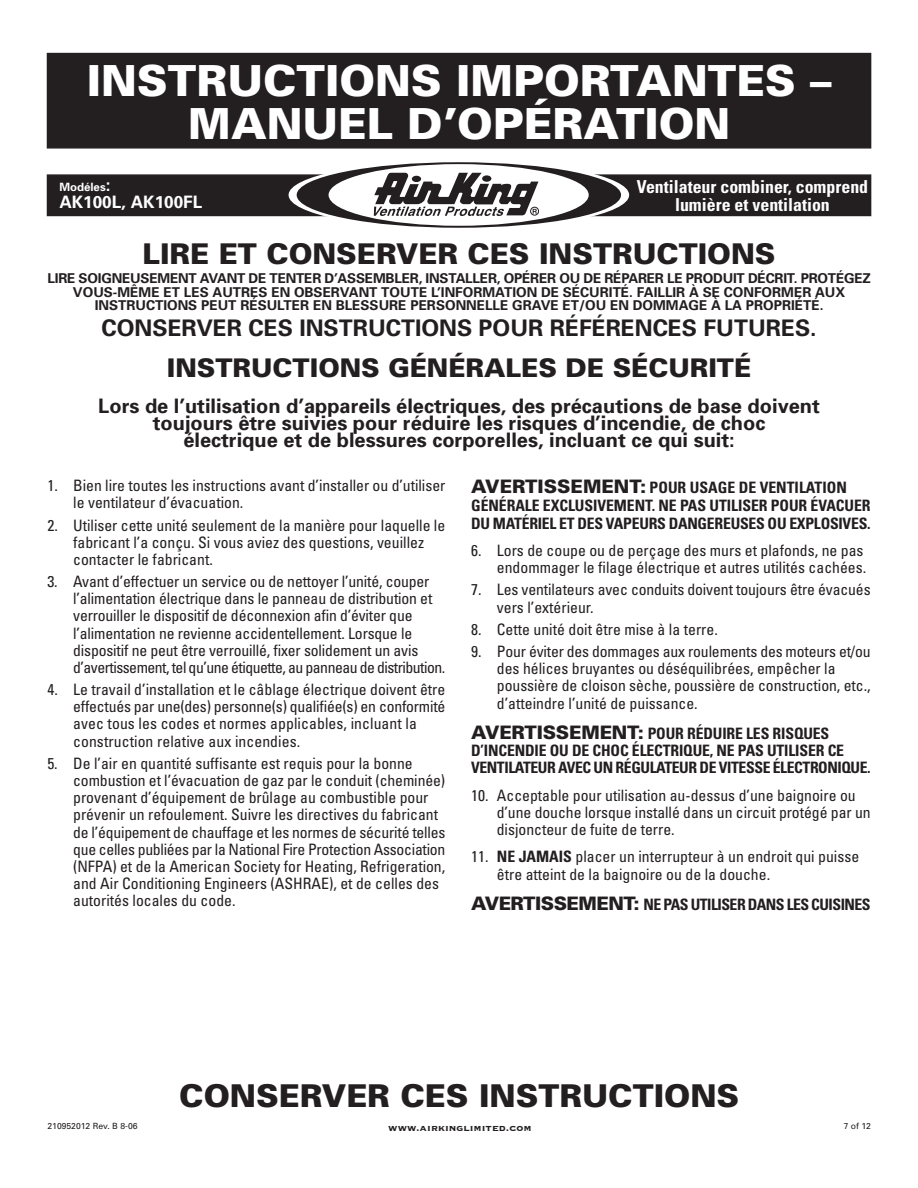
<style>
.page{position:relative;width:918px;height:1188px;background:#fff}
.page>*{position:absolute;margin:0;border:0;box-sizing:border-box;transform-origin:0 0}
.t1{font:900 42.9px/42.9px "Univers";color:#fff;text-align:center}
.t2{font:900 31.5px "Univers";color:#231f20}
.t3{font:900 28.65px "Univers";color:#231f20}
.t4{font:900 25.65px "Univers";color:#231f20}
.t5{font:700 22.8px "Univers";color:#231f20}
.t6{font:700 19.95px/17px "Univers";color:#231f20;text-align:center}
.t7{font:700 condensed 17.85px/17.9px "Univers";color:#fff;text-align:center}
.t8{font:700 17.1px "Univers";color:#fff}
.t9{font:condensed 15.75px/17.1px "Univers";color:#231f20}
.t10{font:700 condensed 15.75px/17.5px "Univers";letter-spacing:-.015em;color:#231f20}
.t11{font:700 13.65px/13.6px "Univers";color:#231f20;text-align:center}
.t12{font:700 11.4px "Copperplate";color:#231f20}
.t13{font:700 11.4px "Univers";color:#fff}
.t14{font:8.55px "Univers";color:#231f20}
.s1{font-size:17.1px}
.s2{font-weight:900;font-stretch:normal;font-size:18.6px}
.s3{font-weight:700}
</style>
<div class="page">
<div style="left:47px;top:53px;width:824px;height:96px;background:#231f20;border:1px solid #231f20"></div>
<div style="left:47px;top:174px;width:824px;height:42px;background:#231f20;border:1px solid #231f20"></div>
<svg style="left:289px;top:161px;width:340px;height:68px"></svg>
<div style="left:297px;top:162px;width:324px;height:66px;background:#231f20;border-radius:50%"></div>
<div style="left:329px;top:164px;width:260px;height:62px;background:#fff;border-radius:50%"></div>
<div style="left:530px;top:207px;width:9px;height:8px;border:1px solid #231f20;border-radius:50%"></div>
<svg style="left:374px;top:173px;width:164px;height:43px"></svg>
<h1 class="t1" style="left:87px;top:64px;width:746px">INSTRUCTIONS IMPORTANTES –<br>MANUEL D’OPÉRATION</h1>
<p class="t13" style="left:59px;top:183px;width:53px">Modéles<span class="s1">:</span></p>
<p class="t8" style="left:59px;top:196px;width:144px">AK100L, AK100FL</p>
<p class="t7" style="left:637px;top:180px;width:233px">Ventilateur combiner, comprend lumière et ventilation</p>
<h3 class="t3" style="left:143px;top:244px;width:634px">LIRE ET CONSERVER CES INSTRUCTIONS</h3>
<p class="t11" style="left:47px;top:273px;width:825px">LIRE SOIGNEUSEMENT AVANT DE TENTER D’ASSEMBLER, INSTALLER, OPÉRER OU DE RÉPARER LE PRODUIT DÉCRIT. PROTÉGEZ<br>VOUS-MÊME ET LES AUTRES EN OBSERVANT TOUTE L’INFORMATION DE SÉCURITÉ. FAILLIR À SE CONFORMER AUX<br>INSTRUCTIONS PEUT RÉSULTER EN BLESSURE PERSONNELLE GRAVE ET/OU EN DOMMAGE À LA PROPRIÉTÉ.</p>
<h3 class="t5" style="left:102px;top:320px;width:717px">CONSERVER CES INSTRUCTIONS POUR RÉFÉRENCES FUTURES.</h3>
<h3 class="t4" style="left:167px;top:359px;width:586px">INSTRUCTIONS GÉNÉRALES DE SÉCURITÉ</h3>
<p class="t6" style="left:98px;top:399px;width:723px">Lors de l’utilisation d’appareils électriques, des précautions de base doivent toujours être suivies pour réduire les risques d’incendie, de choc<br>électrique et de blessures corporelles, incluant ce qui suit:</p>
<p class="t9" style="left:73px;top:478px;width:374px;text-indent:-26px">1. Bien lire toutes les instructions avant d’installer ou d’utiliser le ventilateur d’évacuation.</p>
<p class="t9" style="left:73px;top:518px;width:374px;text-indent:-26px">2. Utiliser cette unité seulement de la manière pour laquelle le fabricant l’a conçu. Si vous aviez des questions, veuillez contacter le fabricant.</p>
<p class="t9" style="left:73px;top:574px;width:374px;text-indent:-26px">3. Avant d’effectuer un service ou de nettoyer l’unité, couper l’alimentation électrique dans le panneau de distribution et verrouiller le dispositif de déconnexion afin d’éviter que l’alimentation ne revienne accidentellement. Lorsque le dispositif ne peut être verrouillé, fixer solidement un avis d’avertissement, tel qu’une étiquette, au panneau de distribution.</p>
<p class="t9" style="left:73px;top:682px;width:374px;text-indent:-26px">4. Le travail d’installation et le câblage électrique doivent être effectués par une(des) personne(s) qualifiée(s) en conformité avec tous les codes et normes applicables, incluant la construction relative aux incendies.</p>
<p class="t9" style="left:73px;top:756px;width:374px;text-indent:-26px">5. De l’air en quantité suffisante est requis pour la bonne combustion et l’évacuation de gaz par le conduit (cheminée) provenant d’équipement de brûlage au combustible pour prévenir un refoulement. Suivre les directives du fabricant de l’équipement de chauffage et les normes de sécurité telles que celles publiées par la National Fire Protection Association (NFPA) et de la American Society for Heating, Refrigeration, and Air Conditioning Engineers (ASHRAE), et de celles des autorités locales du code.</p>
<p class="t10" style="left:471px;top:481px;width:401px"><span class="s2">AVERTISSEMENT:</span> POUR USAGE DE VENTILATION<br>GÉNÉRALE EXCLUSIVEMENT. NE PAS UTILISER POUR ÉVACUER<br>DU MATÉRIEL ET DES VAPEURS DANGEREUSES OU EXPLOSIVES.</p>
<p class="t9" style="left:471px;top:543px;width:397px;text-align:right">6. Lors de coupe ou de perçage des murs et plafonds, ne pas endommager le filage électrique et autres utilités cachées.</p>
<p class="t9" style="left:497px;top:583px;width:375px;text-indent:-26px">7. Les ventilateurs avec conduits doivent toujours être évacués vers l’extérieur.</p>
<p class="t9" style="left:471px;top:622px;width:248px">8. Cette unité doit être mise à la terre.</p>
<p class="t9" style="left:497px;top:644px;width:375px;text-indent:-26px">9. Pour éviter des dommages aux roulements des moteurs et/ou des hélices bruyantes ou déséquilibrées, empêcher la poussière de cloison sèche, poussière de construction, etc., d’atteindre l’unité de puissance.</p>
<p class="t10" style="left:471px;top:726px;width:401px;line-height:17.1px"><span class="s2">AVERTISSEMENT:</span> POUR RÉDUIRE LES RISQUES<br>D’INCENDIE OU DE CHOC ÉLECTRIQUE, NE PAS UTILISER CE<br>VENTILATEUR AVEC UN RÉGULATEUR DE VITESSE ÉLECTRONIQUE.</p>
<p class="t9" style="left:497px;top:788px;width:376px;text-indent:-25px">10. Acceptable pour utilisation au-dessus d’une baignoire ou d’une douche lorsque installé dans un circuit protégé par un disjoncteur de fuite de terre.</p>
<p class="t9" style="left:497px;top:850px;width:364px;text-indent:-26px">11. <span class="s3">NE JAMAIS</span> placer un interrupteur à un endroit qui puisse être atteint de la baignoire ou de la douche.</p>
<p class="t10" style="left:471px;top:897px;width:401px"><span class="s2">AVERTISSEMENT:</span> NE PAS UTILISER DANS LES CUISINES</p>
<h2 class="t2" style="left:179px;top:1084px;width:561px">CONSERVER CES INSTRUCTIONS</h2>
<p class="t14" style="left:47px;top:1123px;width:92px">210952012 Rev. B 8-06</p>
<p class="t12" style="left:388px;top:1121px;width:145px">www.airkinglimited.com</p>
<p class="t14" style="left:844px;top:1123px;width:29px">7 of 12</p>
</div>
